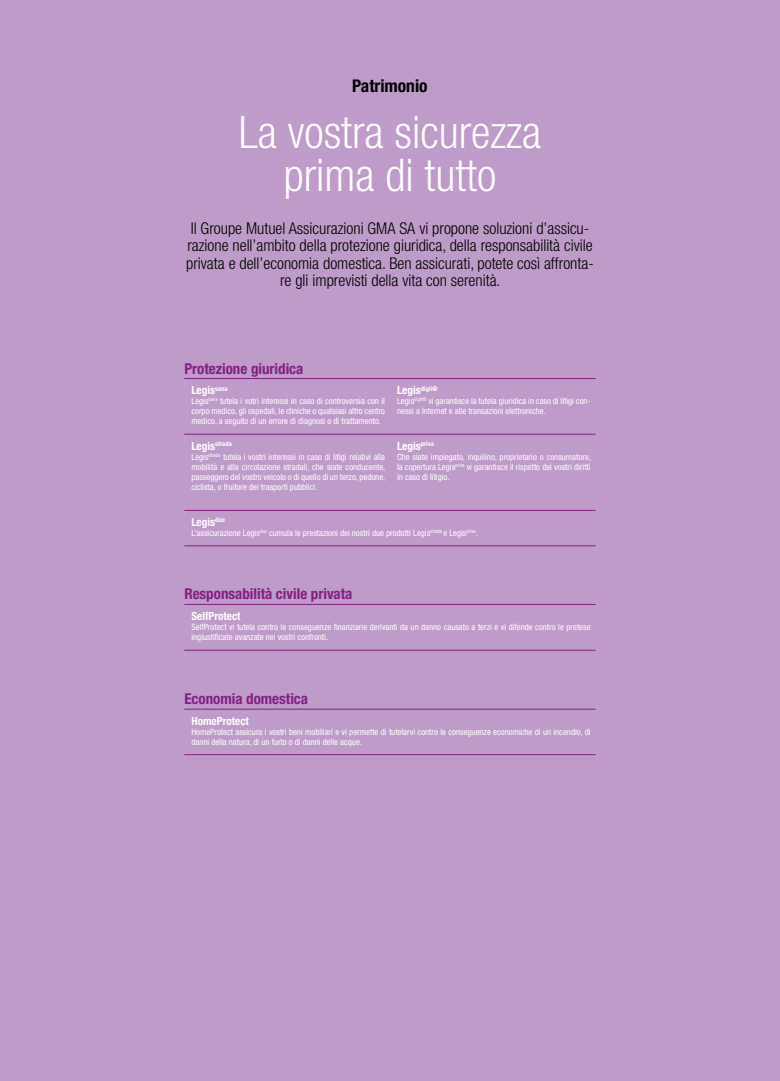
<style>
.page{position:relative;width:780px;height:1081px;background:#be9bc8}
.page>*{position:absolute;margin:0;border:0;box-sizing:border-box;transform-origin:0 0}
.t1{font:300 condensed 45px/42.5px "Helvetica Neue LT";color:#fff;text-align:center}
.t2{font:700 condensed 17.5px "Helvetica Neue LT";color:#000}
.t3{font:300 condensed 16.25px/17.5px "Helvetica Neue LT";color:#000;text-align:center}
.t4{font:700 condensed 15px "Helvetica Neue LT";color:#831f82}
.t5{font:700 condensed 11.25px "Helvetica Neue LT";color:#fff}
.t6{font:condensed 8.75px/10px "Helvetica Neue LT";color:#fff;text-align:justify}
.t7{font:700 condensed 6.5px "Helvetica Neue LT";color:#fff}
.s1{font-size:11.25px}
</style>
<div class="page">
<hr style="left:184px;top:378px;width:206px;height:1px;background:#831f82">
<hr style="left:390px;top:378px;width:205px;height:1px;background:#831f82">
<hr style="left:184px;top:434px;width:206px;height:1px;background:#831f82">
<hr style="left:390px;top:434px;width:205px;height:1px;background:#831f82">
<hr style="left:184px;top:510px;width:206px;height:1px;background:#831f82">
<hr style="left:390px;top:510px;width:205px;height:1px;background:#831f82">
<hr style="left:184px;top:545px;width:206px;height:1px;background:#831f82">
<hr style="left:390px;top:545px;width:205px;height:1px;background:#831f82">
<hr style="left:184px;top:650px;width:206px;height:1px;background:#831f82">
<hr style="left:390px;top:650px;width:205px;height:1px;background:#831f82">
<hr style="left:184px;top:754px;width:206px;height:1px;background:#831f82">
<hr style="left:390px;top:754px;width:205px;height:1px;background:#831f82">
<hr style="left:184px;top:709px;width:206px;height:1px;background:#831f82">
<hr style="left:390px;top:709px;width:205px;height:1px;background:#831f82">
<hr style="left:184px;top:604px;width:206px;height:1px;background:#831f82">
<hr style="left:390px;top:604px;width:205px;height:1px;background:#831f82">
<h2 class="t2" style="left:352px;top:75px;width:77px">Patrimonio</h2>
<h1 class="t1" style="left:239px;top:111px;width:304px">La vostra sicurezza prima di tutto</h1>
<p class="t3" style="left:186px;top:219px;width:409px">Il Groupe Mutuel Assicurazioni GMA SA vi propone soluzioni d’assicu&shy;razione nell’ambito della protezione giuridica, della responsabilità civile privata e dell’economia domestica. Ben assicurati, potete così affronta&shy;re gli imprevisti della vita con serenità.</p>
<h3 class="t4" style="left:184px;top:359px;width:121px">Protezione giuridica</h3>
<p class="t5" style="left:191px;top:383px;width:38px">Legis<sup>sana</sup></p>
<p class="t6" style="left:191px;top:396px;width:195px">Legis<sup>sana</sup> tutela i votri interessi in caso di controversia con il corpo medico, gli ospedali, le cliniche o qualsiasi altro centro medico, a seguito di un errore di diagnosi o di trattamento.</p>
<p class="t7" style="left:191px;top:440px;width:42px"><span class="s1">Legis</span>strada</p>
<p class="t6" style="left:191px;top:452px;width:195px">Legis<sup>strada</sup> tutela i vostri interessi in caso di litigi relativi alla mobilità e alla circolazione stradali, che siate conducente, passeggero del vostro veicolo o di quello di un terzo, pedone, ciclista, o fruitore dei trasporti pubblici.</p>
<p class="t7" style="left:397px;top:384px;width:42px"><span class="s1">Legis</span>digit@</p>
<p class="t6" style="left:397px;top:396px;width:195px">Legis<sup>digit@</sup> vi garantisce la tutela giuridica in caso di litigi con&shy;nessi a Internet e alle transazioni elettroniche.</p>
<p class="t5" style="left:397px;top:439px;width:38px">Legis<sup>priva</sup></p>
<p class="t6" style="left:397px;top:452px;width:195px">Che siate impiegato, inquilino, proprietario o consumatore, la copertura Legis<sup>priva</sup> vi garantisce il rispetto dei vostri diritti in caso di litigio.</p>
<p class="t5" style="left:191px;top:515px;width:35px">Legis<sup>duo</sup></p>
<p class="t6" style="left:191px;top:528px;width:288px">L’assicurazione Legis<sup>duo</sup> cumula le prestazioni dei nostri due prodotti Legis<sup>strada</sup> e Legis<sup>priva</sup>.</p>
<h3 class="t4" style="left:184px;top:585px;width:169px">Responsabilità civile privata</h3>
<p class="t5" style="left:191px;top:609px;width:51px">SelfProtect</p>
<p class="t6" style="left:191px;top:622px;width:400px">SelfProtect vi tutela contro le conseguenze finanziarie derivanti da un danno causato a terzi e vi difende contro le pretese ingiustificate avanzate nei vostri confronti.</p>
<h3 class="t4" style="left:184px;top:690px;width:125px">Economia domestica</h3>
<p class="t5" style="left:191px;top:714px;width:59px">HomeProtect</p>
<p class="t6" style="left:191px;top:727px;width:401px">HomeProtect assicura i vostri beni mobiliari e vi permette di tutelarvi contro le conseguenze economiche di un incendio, di danni della natura, di un furto o di danni delle acque.</p>
</div>
